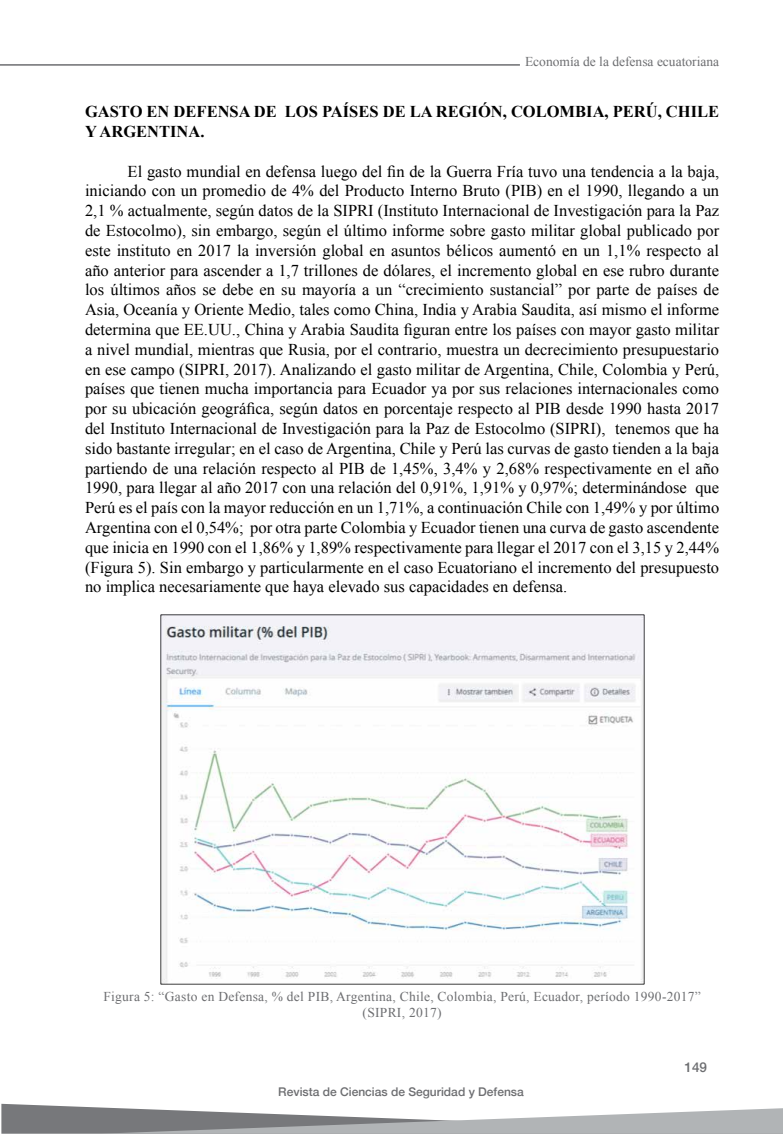
<style>
.page{position:relative;width:783px;height:1134px;background:#fff}
.page>*{position:absolute;margin:0;border:0;box-sizing:border-box;transform-origin:0 0}
.t1{font:16.5px/19.8px "Times New Roman";color:#000;text-align:justify}
.t2{font:700 16.5px/19.5px "Times New Roman";color:#000}
.t3{font:13.5px/16.2px "Times New Roman";letter-spacing:.02em;color:#6d6e71;text-align:center}
.t4{font:13.5px "Times New Roman";color:#6d6e71}
.t5{font:500 13.5px "Helvetica Neue";color:#6d6e71}
.t6{font:500 12px "Helvetica Neue";color:#6d6e71}
</style>
<div class="page">
<svg style="left:1px;top:1104px;width:782px;height:30px"></svg>
<hr style="left:0;top:64px;width:520px;height:2px;background:#6d6e71">
<img style="left:160px;top:615px;width:484px;height:370px">
<p class="t4" style="left:525px;top:53px;width:196px">Economía de la defensa ecuatoriana</p>
<p class="t2" style="left:85px;top:102px;width:635px">GASTO EN DEFENSA DE LOS PAÍSES DE LA REGIÓN, COLOMBIA, PERÚ, CHILE<br>Y ARGENTINA.</p>
<p class="t1" style="left:85px;top:161px;width:636px;text-indent:43px">El gasto mundial en defensa luego del fin de la Guerra Fría tuvo una tendencia a la baja, iniciando con un promedio de 4% del Producto Interno Bruto (PIB) en el 1990, llegando a un 2,1 % actualmente, según datos de la SIPRI (Instituto Internacional de Investigación para la Paz de Estocolmo), sin embargo, según el último informe sobre gasto militar global publicado por este instituto en 2017 la inversión global en asuntos bélicos aumentó en un 1,1% respecto al año anterior para ascender a 1,7 trillones de dólares, el incremento global en ese rubro durante los últimos años se debe en su mayoría a un “crecimiento sustancial” por parte de países de Asia, Oceanía y Oriente Medio, tales como China, India y Arabia Saudita, así mismo el informe determina que EE.UU., China y Arabia Saudita figuran entre los países con mayor gasto militar a nivel mundial, mientras que Rusia, por el contrario, muestra un decrecimiento presupuestario en ese campo (SIPRI, 2017). Analizando el gasto militar de Argentina, Chile, Colombia y Perú, países que tienen mucha importancia para Ecuador ya por sus relaciones internacionales como por su ubicación geográfica, según datos en porcentaje respecto al PIB desde 1990 hasta 2017 del Instituto Internacional de Investigación para la Paz de Estocolmo (SIPRI), tenemos que ha sido bastante irregular; en el caso de Argentina, Chile y Perú las curvas de gasto tienden a la baja partiendo de una relación respecto al PIB de 1,45%, 3,4% y 2,68% respectivamente en el año 1990, para llegar al año 2017 con una relación del 0,91%, 1,91% y 0,97%; determinándose que Perú es el país con la mayor reducción en un 1,71%, a continuación Chile con 1,49% y por último Argentina con el 0,54%; por otra parte Colombia y Ecuador tienen una curva de gasto ascendente que inicia en 1990 con el 1,86% y 1,89% respectivamente para llegar el 2017 con el 3,15 y 2,44% (Figura 5). Sin embargo y particularmente en el caso Ecuatoriano el incremento del presupuesto no implica necesariamente que haya elevado sus capacidades en defensa.</p>
<p class="t3" style="left:103px;top:988px;width:599px">Figura 5: “Gasto en Defensa, % del PIB, Argentina, Chile, Colombia, Perú, Ecuador, período 1990-2017” (SIPRI, 2017)</p>
<p class="t6" style="left:278px;top:1082px;width:247px">Revista de Ciencias de Seguridad y Defensa</p>
<p class="t5" style="left:684px;top:1056px;width:24px">149</p>
</div>
